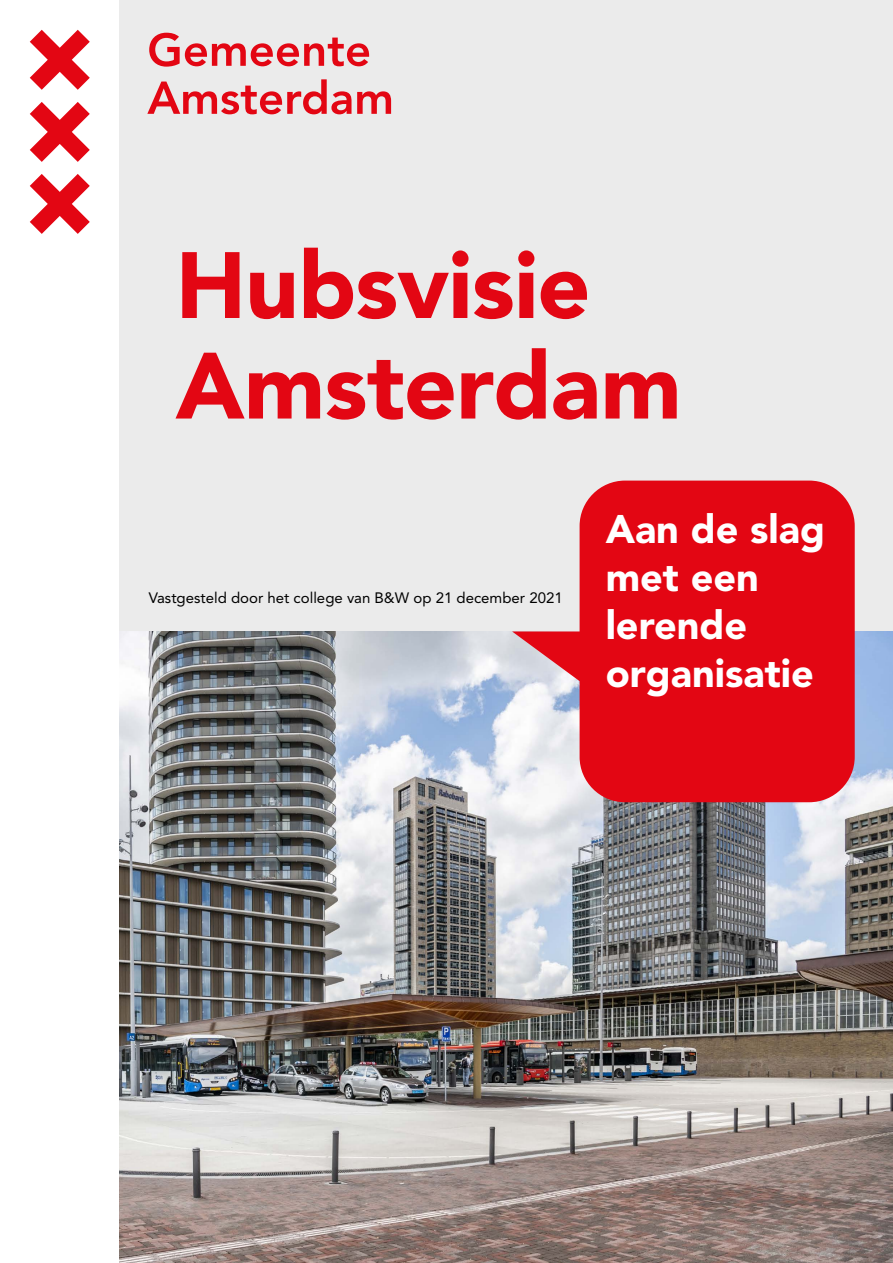
<style>
.page{position:relative;width:893px;height:1263px;background:#fff}
.page>*{position:absolute;margin:0;border:0;box-sizing:border-box;transform-origin:0 0}
.t1{font:900 93px/100.5px "Avenir LT Std";letter-spacing:-.01em;color:#e30613}
.t2{font:900 39.6px "Avenir LT Std";color:#fff}
.plat{font:15px "Avenir LT Std";color:#000}
</style>
<div class="page">
<div style="left:119px;top:0;width:774px;height:1263px;background:#ebebeb"></div>
<svg style="left:149px;top:33px;width:220px;height:34px"></svg>
<svg style="left:147px;top:79px;width:204px;height:35px"></svg>
<svg style="left:357px;top:91px;width:34px;height:23px"></svg>
<svg style="left:30px;top:174px;width:60px;height:60px"></svg>
<svg style="left:30px;top:30px;width:60px;height:60px"></svg>
<svg style="left:30px;top:102px;width:60px;height:60px"></svg>
<img style="left:119px;top:631px;width:774px;height:632px">
<svg style="left:512px;top:481px;width:343px;height:321px;fill:#e30613"></svg>
<p class="t1" style="left:176px;top:235px;width:507px">Hubsvisie<br>Amsterdam</p>
<p class="plat" style="left:149px;top:589px;width:415px">Vastgesteld door het college van B&amp;W op 21 december 2021</p>
<p class="t2" style="left:606px;top:505px;width:221px">Aan de slag</p>
<p class="t2" style="left:606px;top:553px;width:155px">met een</p>
<p class="t2" style="left:606px;top:601px;width:143px">lerende</p>
<p class="t2" style="left:606px;top:649px;width:210px">organisatie</p>
</div>
